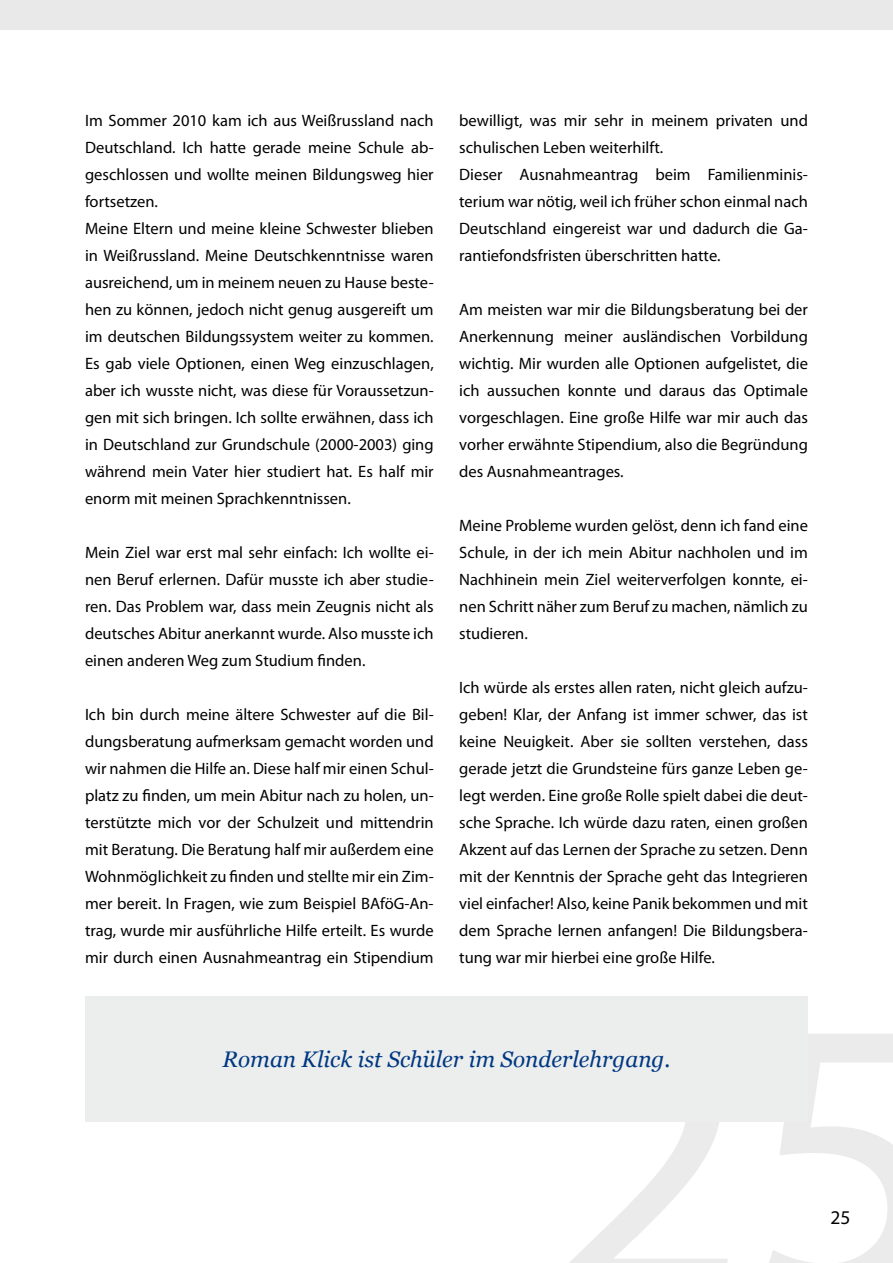
<style>
.page{position:relative;width:893px;height:1263px;background:#fff}
.page>*{position:absolute;margin:0;border:0;box-sizing:border-box;transform-origin:0 0}
.t1{font:italic 22.5px "Georgia";color:#003882}
.t2{font:19.5px "Myriad Pro";color:#000}
.t3{font:16.5px/27px "Myriad Pro";color:#000;text-align:justify}
</style>
<div class="page">
<div style="left:0;top:0;width:893px;height:30px;background:#e9e9ea"></div>
<div style="left:85px;top:996px;width:723px;height:125px;background:#eceded"></div>
<p class="t3" style="left:85px;top:107px;width:350px;text-align:left">Im Sommer 2010 kam ich aus Weißrussland nach Deutschland. Ich hatte gerade meine Schule ab&shy;geschlossen und wollte meinen Bildungsweg hier fortsetzen.<br>Meine Eltern und meine kleine Schwester blieben in Weißrussland. Meine Deutschkenntnisse waren ausreichend, um in meinem neuen zu Hause beste&shy;hen zu können, jedoch nicht genug ausgereift um im deutschen Bildungssystem weiter zu kommen.<br>Es gab viele Optionen, einen Weg einzuschlagen, aber ich wusste nicht, was diese für Voraussetzun&shy;gen mit sich bringen. Ich sollte erwähnen, dass ich in Deutschland zur Grundschule (2000-2003) ging während mein Vater hier studiert hat. Es half mir enorm mit meinen Sprachkenntnissen.</p>
<p class="t3" style="left:85px;top:539px;width:350px">Mein Ziel war erst mal sehr einfach: Ich wollte ei&shy;nen Beruf erlernen. Dafür musste ich aber studie&shy;ren. Das Problem war, dass mein Zeugnis nicht als deutsches Abitur anerkannt wurde. Also musste ich einen anderen Weg zum Studium finden.</p>
<p class="t3" style="left:85px;top:701px;width:350px">Ich bin durch meine ältere Schwester auf die Bil&shy;dungsberatung aufmerksam gemacht worden und wir nahmen die Hilfe an. Diese half mir einen Schul&shy;platz zu finden, um mein Abitur nach zu holen, un&shy;terstützte mich vor der Schulzeit und mittendrin mit Beratung. Die Beratung half mir außerdem eine Wohnmöglichkeit zu finden und stellte mir ein Zim&shy;mer bereit. In Fragen, wie zum Beispiel BAföG-An&shy;trag, wurde mir ausführliche Hilfe erteilt. Es wurde mir durch einen Ausnahmeantrag ein Stipendium</p>
<p class="t3" style="left:459px;top:107px;width:350px;text-align:left">bewilligt, was mir sehr in meinem privaten und schulischen Leben weiterhilft.<br>Dieser Ausnahmeantrag beim Familienminis&shy;terium war nötig, weil ich früher schon einmal nach Deutschland eingereist war und dadurch die Ga&shy;rantiefondsfristen überschritten hatte.</p>
<p class="t3" style="left:459px;top:296px;width:350px">Am meisten war mir die Bildungsberatung bei der Anerkennung meiner ausländischen Vorbildung wichtig. Mir wurden alle Optionen aufgelistet, die ich aussuchen konnte und daraus das Optimale vorgeschlagen. Eine große Hilfe war mir auch das vorher erwähnte Stipendium, also die Begründung des Ausnahmeantrages.</p>
<p class="t3" style="left:459px;top:512px;width:350px">Meine Probleme wurden gelöst, denn ich fand eine Schule, in der ich mein Abitur nachholen und im Nachhinein mein Ziel weiterverfolgen konnte, ei&shy;nen Schritt näher zum Beruf zu machen, nämlich zu studieren.</p>
<p class="t3" style="left:459px;top:673px;width:350px">Ich würde als erstes allen raten, nicht gleich aufzu&shy;geben! Klar, der Anfang ist immer schwer, das ist keine Neuigkeit. Aber sie sollten verstehen, dass gerade jetzt die Grundsteine fürs ganze Leben ge&shy;legt werden. Eine große Rolle spielt dabei die deut&shy;sche Sprache. Ich würde dazu raten, einen großen Akzent auf das Lernen der Sprache zu setzen. Denn mit der Kenntnis der Sprache geht das Integrieren viel einfacher! Also, keine Panik bekommen und mit dem Sprache lernen anfangen! Die Bildungsbera&shy;tung war mir hierbei eine große Hilfe.</p>
<h1 class="t1" style="left:222px;top:1045px;width:450px">Roman Klick ist Schüler im Sonderlehrgang.</h1>
<p class="t2" style="left:830px;top:1205px;width:22px">25</p>
</div>
